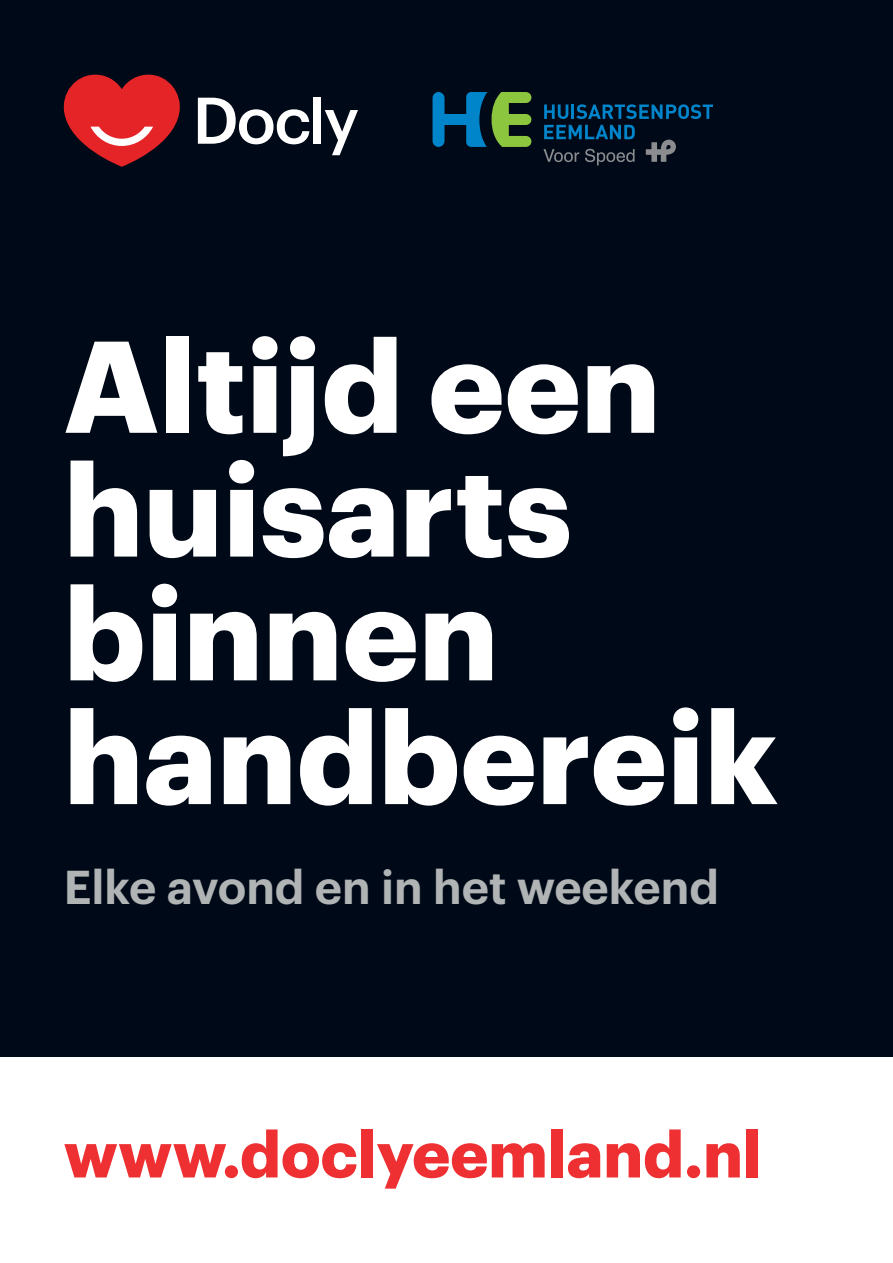
<style>
.page{position:relative;width:893px;height:1263px;background:#fff}
.page>*{position:absolute;margin:0;border:0;box-sizing:border-box;transform-origin:0 0}
.t1{font:700 127.5px/123.8px "Graphik LC";color:#fff}
.t2{font:700 63.75px "Graphik LC";color:#ee3033}
.t3{font:600 46.5px "Graphik LC";color:#b1b4b5}
</style>
<div class="page">
<div style="left:0;top:0;width:893px;height:1057px;background:#000917"></div>
<svg style="left:64px;top:74px;width:116px;height:93px"></svg>
<svg style="left:198px;top:98px;width:111px;height:46px"></svg>
<svg style="left:325px;top:110px;width:33px;height:45px"></svg>
<div style="left:313px;top:98px;width:8px;height:46px;background:#fff"></div>
<svg style="left:544px;top:125px;width:91px;height:14px"></svg>
<svg style="left:433px;top:92px;width:99px;height:55px"></svg>
<svg style="left:543px;top:149px;width:36px;height:13px"></svg>
<svg style="left:585px;top:149px;width:50px;height:16px"></svg>
<svg style="left:646px;top:139px;width:30px;height:23px"></svg>
<svg style="left:544px;top:104px;width:24px;height:15px"></svg>
<hr style="left:571px;top:104px;width:3px;height:15px;background:#0084ca">
<svg style="left:576px;top:104px;width:137px;height:15px"></svg>
<p class="t1" style="left:64px;top:313px;width:716px">Altijd een huisarts binnen handbereik</p>
<p class="t3" style="left:64px;top:852px;width:657px">Elke avond en in het weekend</p>
<p class="t2" style="left:64px;top:1105px;width:699px">www.doclyeemland.nl</p>
</div>
